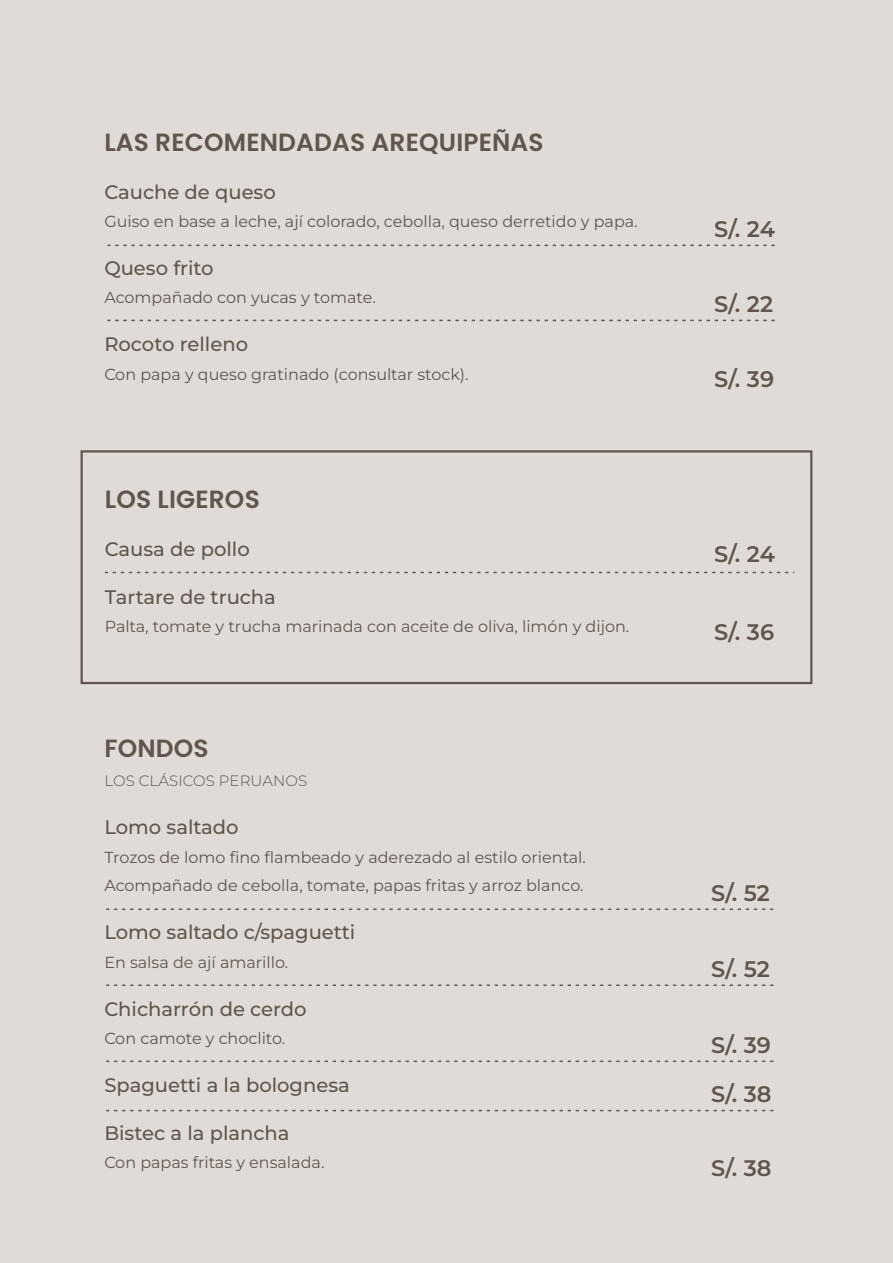
<style>
.page{position:relative;width:893px;height:1263px;background:#e0dbd7}
.page>*{position:absolute;margin:0;border:0;box-sizing:border-box;transform-origin:0 0}
.t1{font:600 24.9px "Poppins";letter-spacing:.005em;color:#61554d}
.t2{font:100 22.5px/49.3px "Montserrat";letter-spacing:.005em;color:#61554d}
.t3{font:100 19.5px "Montserrat";color:#61554d}
.t4{font:100 16.05px/28.3px "Montserrat";color:#61554d}
.t5{font:100 15px "Montserrat";letter-spacing:.005em;color:#61554d}
</style>
<div class="page">
<div style="left:81px;top:450px;width:731px;height:234px;border:2px solid #61554d"></div>
<svg style="left:105px;top:572px;width:689px;height:1px"></svg>
<svg style="left:107px;top:245px;width:668px;height:1px"></svg>
<svg style="left:107px;top:320px;width:668px;height:1px"></svg>
<svg style="left:106px;top:908px;width:668px;height:2px"></svg>
<svg style="left:106px;top:984px;width:668px;height:2px"></svg>
<svg style="left:106px;top:1060px;width:668px;height:2px"></svg>
<svg style="left:106px;top:1110px;width:668px;height:1px"></svg>
<h1 class="t1" style="left:104px;top:127px;width:441px">LAS RECOMENDADAS AREQUIPEÑAS</h1>
<p class="t3" style="left:104px;top:179px;width:173px">Cauche de queso</p>
<p class="t4" style="left:104px;top:209px;width:535px">Guiso en base a leche, ají colorado, cebolla, queso derretido y papa.</p>
<p class="t3" style="left:104px;top:256px;width:111px">Queso frito</p>
<p class="t4" style="left:104px;top:285px;width:273px">Acompañado con yucas y tomate.</p>
<p class="t3" style="left:104px;top:332px;width:145px">Rocoto relleno</p>
<p class="t4" style="left:104px;top:361px;width:366px">Con papa y queso gratinado (consultar stock).</p>
<h2 class="t2" style="left:714px;top:206px;width:62px">S/. 24</h2>
<h2 class="t2" style="left:714px;top:281px;width:61px">S/. 22</h2>
<h2 class="t2" style="left:714px;top:356px;width:62px">S/. 39</h2>
<h1 class="t1" style="left:105px;top:484px;width:157px">LOS LIGEROS</h1>
<p class="t3" style="left:105px;top:536px;width:147px">Causa de pollo</p>
<p class="t3" style="left:105px;top:584px;width:173px">Tartare de trucha</p>
<p class="t4" style="left:105px;top:613px;width:526px">Palta, tomate y trucha marinada con aceite de oliva, limón y dijon.</p>
<h2 class="t2" style="left:714px;top:609px;width:62px">S/. 36</h2>
<h2 class="t2" style="left:714px;top:531px;width:62px">S/. 24</h2>
<h1 class="t1" style="left:104px;top:734px;width:106px">FONDOS</h1>
<p class="t5" style="left:104px;top:771px;width:204px">LOS CLÁSICOS PERUANOS</p>
<p class="t3" style="left:104px;top:815px;width:136px">Lomo saltado</p>
<p class="t4" style="left:104px;top:844px;width:483px">Trozos de lomo fino flambeado y aderezado al estilo oriental.<br>Acompañado de cebolla, tomate, papas fritas y arroz blanco.</p>
<p class="t3" style="left:104px;top:920px;width:252px">Lomo saltado c/spaguetti</p>
<p class="t4" style="left:104px;top:949px;width:186px">En salsa de ají amarillo.</p>
<p class="t3" style="left:104px;top:996px;width:204px">Chicharrón de cerdo</p>
<p class="t4" style="left:104px;top:1025px;width:182px">Con camote y choclito.</p>
<p class="t3" style="left:104px;top:1072px;width:247px">Spaguetti a la bolognesa</p>
<p class="t3" style="left:104px;top:1120px;width:187px">Bistec a la plancha</p>
<p class="t4" style="left:104px;top:1150px;width:222px">Con papas fritas y ensalada.</p>
<h2 class="t2" style="left:711px;top:870px;width:60px">S/. 52</h2>
<h2 class="t2" style="left:711px;top:946px;width:60px">S/. 52</h2>
<h2 class="t2" style="left:711px;top:1022px;width:62px">S/. 39<br>S/. 38</h2>
<h2 class="t2" style="left:711px;top:1145px;width:62px">S/. 38</h2>
</div>
